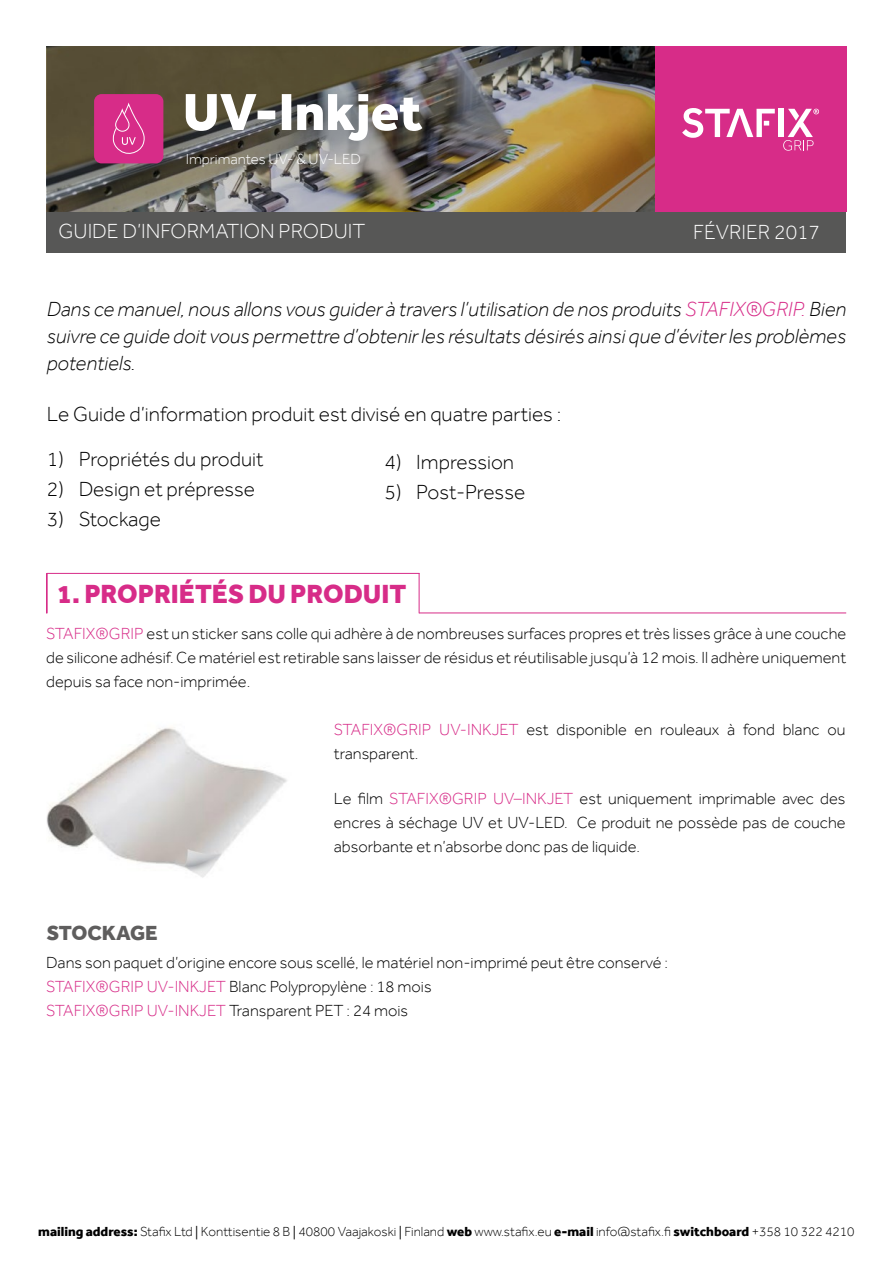
<style>
.page{position:relative;width:893px;height:1263px;background:#fff}
.page>*{position:absolute;margin:0;border:0;box-sizing:border-box;transform-origin:0 0}
.t1{font:800 27px "Effra";color:#d72c88}
.t2{font:italic 300 21px/27px "Effra";color:#000;text-align:justify}
.t3{font:300 21px "Effra";color:#000}
.t4{font:300 21px "Effra";color:#fff}
.t5{font:800 21px "Effra";color:#5f5e5e}
.t6{font:300 16.5px/24px "Effra";color:#000;text-align:justify}
.t7{font:300 15px "Effra";color:#fff}
.t8{font:300 13.5px "Effra";color:#000}
.s1{color:#d72c88}
.s2{font-weight:800}
.s3{font-family:"Myriad Pro";font-weight:400}
</style>
<div class="page">
<img style="left:47px;top:47px;width:608px;height:165px">
<hr style="left:46px;top:573px;width:1px;height:40px;background:#d72c88">
<div style="left:47px;top:212px;width:799px;height:40px;background:#575756"></div>
<svg style="left:186px;top:94px;width:236px;height:47px"></svg>
<div style="left:655px;top:47px;width:191px;height:165px;background:#d72c88"></div>
<div style="left:779px;top:109px;width:5px;height:28px;background:#fff"></div>
<svg style="left:682px;top:108px;width:93px;height:30px"></svg>
<svg style="left:783px;top:109px;width:36px;height:42px"></svg>
<div style="left:94px;top:94px;width:69px;height:69px;background:#d72c88;border-radius:7px"></div>
<svg style="left:112px;top:103px;width:33px;height:51px"></svg>
<img style="left:47px;top:727px;width:240px;height:151px">
<hr style="left:419px;top:612px;width:427px;height:1px;background:#d72c88">
<hr style="left:47px;top:573px;width:372px;height:1px;background:#d72c88">
<hr style="left:419px;top:573px;width:1px;height:40px;background:#d72c88">
<hr style="left:47px;top:573px;width:1px;height:40px;background:#d72c88">
<p class="t7" style="left:186px;top:151px;width:177px">Imprimantes UV- &amp; UV-LED</p>
<p class="t4" style="left:59px;top:219px;width:308px">GUIDE D’INFORMATION PRODUIT</p>
<p class="t4" style="left:693px;top:220px;width:128px">FÉVRIER 2017</p>
<p class="t2" style="left:47px;top:295px;width:801px">Dans ce manuel, nous allons vous guider à travers l’utilisation de nos produits <span class="s1">STAFIX®GRIP.</span> Bien suivre ce guide doit vous permettre d’obtenir les résultats désirés ainsi que d’éviter les problèmes potentiels.</p>
<p class="t3" style="left:47px;top:402px;width:516px">Le Guide d’information produit est divisé en quatre parties :</p>
<p class="t3" style="left:47px;top:447px;width:218px">1) Propriétés du produit</p>
<p class="t3" style="left:47px;top:477px;width:210px">2) Design et prépresse</p>
<p class="t3" style="left:47px;top:507px;width:116px">3) Stockage</p>
<p class="t3" style="left:384px;top:450px;width:131px">4) Impression</p>
<p class="t3" style="left:384px;top:480px;width:142px">5) Post-Presse</p>
<h1 class="t1" style="left:57px;top:577px;width:351px">1. PROPRIÉTÉS DU PRODUIT</h1>
<p class="t6" style="left:46px;top:622px;width:802px"><span class="s1">STAFIX®GRIP</span> est un sticker sans colle qui adhère à de nombreuses surfaces propres et très lisses grâce à une couche de silicone adhésif. Ce matériel est retirable sans laisser de résidus et réutilisable jusqu’à 12 mois. Il adhère uniquement depuis sa face non-imprimée.</p>
<p class="t5" style="left:47px;top:919px;width:112px">STOCKAGE</p>
<p class="t6" style="left:334px;top:717px;width:513px"><span class="s1">STAFIX®GRIP UV-INKJET</span> est disponible en rouleaux à fond blanc ou transparent.</p>
<p class="t6" style="left:334px;top:787px;width:513px">Le film <span class="s1">STAFIX®GRIP UV–INKJET</span> est uniquement imprimable avec des encres à séchage UV et UV-LED. Ce produit ne possède pas de couche absorbante et n’absorbe donc pas de liquide.</p>
<p class="t6" style="left:46px;top:950px;width:623px;text-align:left">Dans son paquet d’origine encore sous scellé, le matériel non-imprimé peut être conservé :<br><span class="s1">STAFIX®GRIP UV-INKJET</span> Blanc Polypropylène : 18 mois<br><span class="s1">STAFIX®GRIP UV-INKJET</span> Transparent PET : 24 mois</p>
<p class="t8" style="left:38px;top:1224px;width:818px"><span class="s2">mailing address:</span> Stafix Ltd <span class="s3">|</span> Konttisentie 8 B <span class="s3">|</span> 40800 Vaajakoski <span class="s3">|</span> Finland <span class="s2">web</span> www.stafix.eu <span class="s2">e-mail</span> info@stafix.fi <span class="s2">switchboard</span> +358 10 322 4210</p>
</div>
